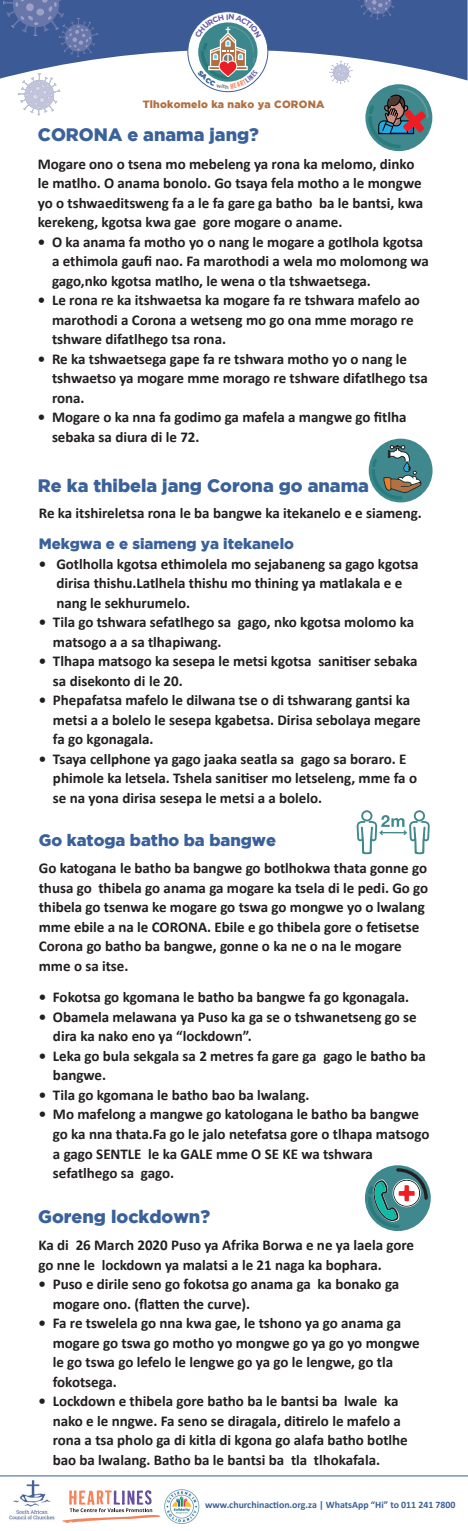
<style>
.page{position:relative;width:468px;height:1531px;background:#fff}
.page>*{position:absolute;margin:0;border:0;box-sizing:border-box;transform-origin:0 0}
.t1{font:900 18px "Gotham";color:#3a619a}
.t2{font:900 16.5px "Gotham";color:#3a619a}
.t3{font:700 15px/19.5px "Calibri";color:#231f20}
.t4{font:900 15px "Gotham";color:#3a619a}
.t5{font:900 10.5px "Gotham";letter-spacing:.02em;color:#b16f41}
.t6{font:700 9.9px "Calibri";color:#3a6198}
</style>
<div class="page">
<svg style="left:18px;top:80px;width:42px;height:36px"></svg>
<svg style="left:0;top:0;width:467px;height:80px;fill:#3b5a96"></svg>
<svg style="left:3px;top:0;width:95px;height:57px;background:#4d669e"></svg>
<svg style="left:358px;top:0;width:39px;height:19px"></svg>
<svg style="left:324px;top:60px;width:37px;height:24px"></svg>
<svg style="left:187px;top:11px;width:81px;height:81px"></svg>
<svg style="left:365px;top:1165px;width:66px;height:66px"></svg>
<svg style="left:368px;top:1166px;width:61px;height:62px"></svg>
<div style="left:369px;top:439px;width:63px;height:63px;background:#3f888d;border-radius:50%"></div>
<svg style="left:371px;top:440px;width:60px;height:60px"></svg>
<svg style="left:356px;top:810px;width:73px;height:44px"></svg>
<div style="left:365px;top:84px;width:67px;height:67px;background:#3f888d;border-radius:50%"></div>
<svg style="left:368px;top:87px;width:61px;height:61px"></svg>
<hr style="left:0;top:1475px;width:468px;height:1px;background:#3b5a96">
<svg style="left:62px;top:1490px;width:98px;height:33px"></svg>
<img style="left:9px;top:1480px;width:46px;height:40px">
<img style="left:164px;top:1489px;width:36px;height:34px">
<svg style="left:195px;top:14px;width:66px;height:75px"></svg>
<p class="t5" style="left:143px;top:98px;width:183px">Tlhokomelo ka nako ya CORONA</p>
<p class="t1" style="left:38px;top:124px;width:223px">CORONA e anama jang?</p>
<p class="t3" style="left:38px;top:153px;width:387px">Mogare ono o tsena mo mebeleng ya rona ka melomo, dinko le matlho. O anama bonolo. Go tsaya fela motho a le mongwe yo o tshwaeditsweng fa a le fa gare ga batho ba le bantsi, kwa kerekeng, kgotsa kwa gae gore mogare o aname.</p>
<p class="t3" style="left:52px;top:231px;width:378px;text-indent:-14px">• O ka anama fa motho yo o nang le mogare a gotlhola kgotsa a ethimola gaufi nao. Fa marothodi a wela mo molomong wa gago,nko kgotsa matlho, le wena o tla tshwaetsega.</p>
<p class="t3" style="left:52px;top:290px;width:369px;text-indent:-14px">• Le rona re ka itshwaetsa ka mogare fa re tshwara mafelo ao marothodi a Corona a wetseng mo go ona mme morago re tshware difatlhego tsa rona.</p>
<p class="t3" style="left:52px;top:348px;width:377px;text-indent:-14px">• Re ka tshwaetsega gape fa re tshwara motho yo o nang le tshwaetso ya mogare mme morago re tshware difatlhego tsa rona.</p>
<p class="t3" style="left:52px;top:407px;width:356px;text-indent:-14px">• Mogare o ka nna fa godimo ga mafela a mangwe go fitlha sebaka sa diura di le 72.</p>
<p class="t1" style="left:38px;top:475px;width:332px">Re ka thibela jang Corona go anama</p>
<p class="t3" style="left:39px;top:502px;width:384px">Re ka itshireletsa rona le ba bangwe ka itekanelo e e siameng.</p>
<p class="t4" style="left:39px;top:535px;width:257px">Mekgwa e e siameng ya itekanelo</p>
<p class="t3" style="left:56px;top:553px;width:364px;text-indent:-18px">• Gotlholla kgotsa ethimolela mo sejabaneng sa gago kgotsa dirisa thishu.Latlhela thishu mo thining ya matlakala e e nang le sekhurumelo.</p>
<p class="t3" style="left:53px;top:612px;width:362px;text-indent:-14px">• Tila go tshwara sefatlhego sa gago, nko kgotsa molomo ka matsogo a a sa tlhapiwang.</p>
<p class="t3" style="left:53px;top:651px;width:366px;text-indent:-14px">• Tlhapa matsogo ka sesepa le metsi kgotsa sanitiser sebaka sa disekonto di le 20.</p>
<p class="t3" style="left:53px;top:690px;width:369px;text-indent:-14px">• Phepafatsa mafelo le dilwana tse o di tshwarang gantsi ka metsi a a bolelo le sesepa kgabetsa. Dirisa sebolaya megare fa go kgonagala.</p>
<p class="t3" style="left:53px;top:748px;width:365px;text-indent:-14px">• Tsaya cellphone ya gago jaaka seatla sa gago sa boraro. E phimole ka letsela. Tshela sanitiser mo letseleng, mme fa o se na yona dirisa sesepa le metsi a a bolelo.</p>
<p class="t2" style="left:39px;top:831px;width:239px">Go katoga batho ba bangwe</p>
<p class="t3" style="left:39px;top:858px;width:391px">Go katogana le batho ba bangwe go botlhokwa thata gonne go thusa go thibela go anama ga mogare ka tsela di le pedi. Go go thibela go tsenwa ke mogare go tswa go mongwe yo o lwalang mme ebile a na le CORONA. Ebile e go thibela gore o fetisetse Corona go batho ba bangwe, gonne o ka ne o na le mogare mme o sa itse.</p>
<p class="t3" style="left:39px;top:987px;width:372px">• Fokotsa go kgomana le batho ba bangwe fa go kgonagala.</p>
<p class="t3" style="left:53px;top:1006px;width:365px;text-indent:-14px">• Obamela melawana ya Puso ka ga se o tshwanetseng go se dira ka nako eno ya “lockdown”.</p>
<p class="t3" style="left:53px;top:1045px;width:374px;text-indent:-14px">• Leka go bula sekgala sa 2 metres fa gare ga gago le batho ba bangwe.</p>
<p class="t3" style="left:39px;top:1084px;width:272px">• Tila go kgomana le batho bao ba lwalang.</p>
<p class="t3" style="left:53px;top:1104px;width:378px;text-indent:-14px">• Mo mafelong a mangwe go katologana le batho ba bangwe go ka nna thata.Fa go le jalo netefatsa gore o tlhapa matsogo a gago SENTLE le ka GALE mme O SE KE wa tshwara sefatlhego sa gago.</p>
<p class="t1" style="left:38px;top:1206px;width:173px">Goreng lockdown?</p>
<p class="t3" style="left:39px;top:1234px;width:377px">Ka di 26 March 2020 Puso ya Afrika Borwa e ne ya laela gore go nne le lockdown ya malatsi a le 21 naga ka bophara.</p>
<p class="t3" style="left:53px;top:1273px;width:348px;text-indent:-14px">• Puso e dirile seno go fokotsa go anama ga ka bonako ga mogare ono. (flatten the curve).</p>
<p class="t3" style="left:53px;top:1312px;width:368px;text-indent:-14px">• Fa re tswelela go nna kwa gae, le tshono ya go anama ga mogare go tswa go motho yo mongwe go ya go yo mongwe le go tswa go lefelo le lengwe go ya go le lengwe, go tla fokotsega.</p>
<p class="t3" style="left:53px;top:1390px;width:356px;text-indent:-14px">• Lockdown e thibela gore batho ba le bantsi ba lwale ka nako e le nngwe. Fa seno se diragala, ditirelo le mafelo a rona a tsa pholo ga di kitla di kgona go alafa batho botlhe bao ba lwalang. Batho ba le bantsi ba tla tlhokafala.</p>
<p class="t6" style="left:205px;top:1498px;width:252px">www.churchinaction.org.za | WhatsApp “Hi” to 011 241 7800</p>
</div>
